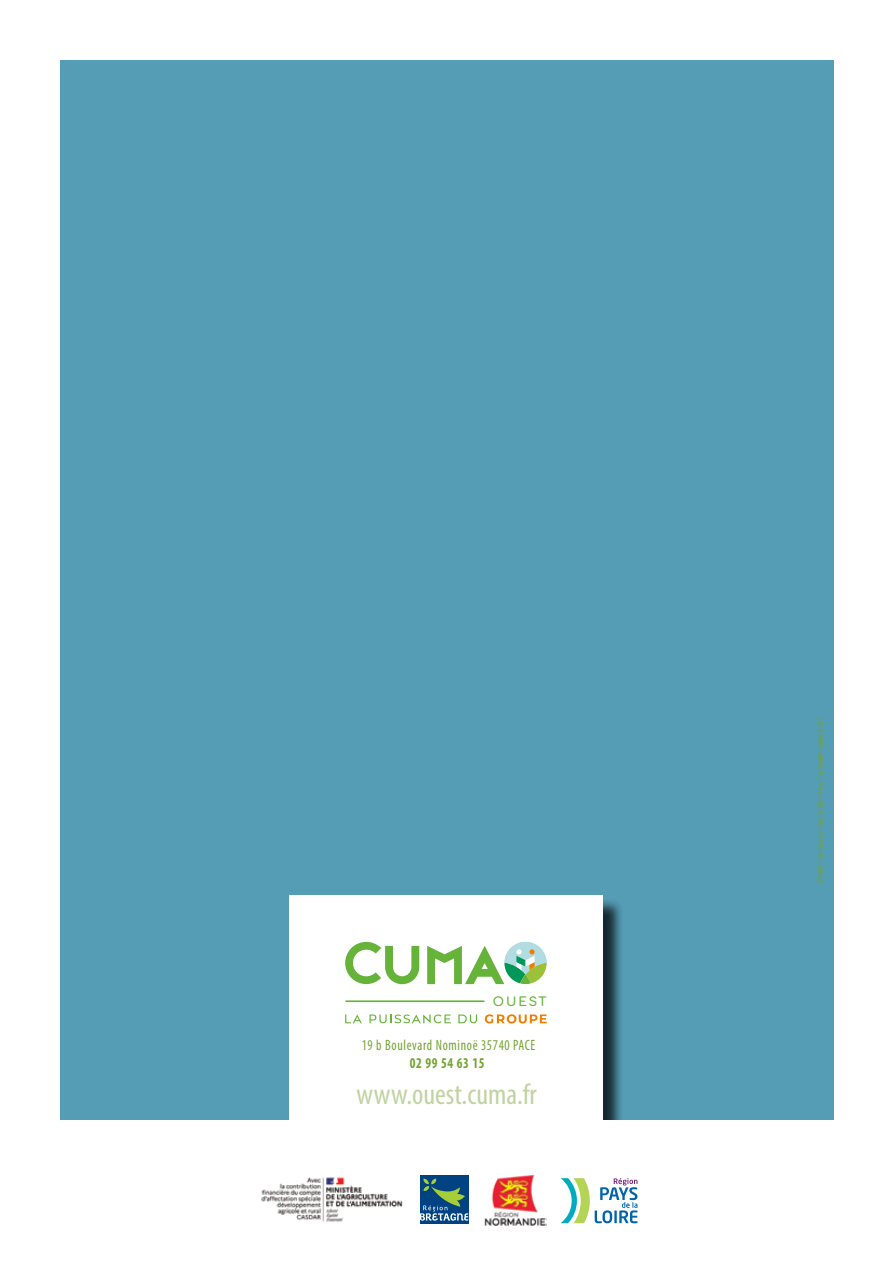
<style>
.page{position:relative;width:893px;height:1263px;background:#fff}
.page>*{position:absolute;margin:0;border:0;box-sizing:border-box;transform-origin:0 0}
.t1{font:condensed 29.4px "Myriad Pro";color:#c0d3a1}
.t2{font:condensed 15px "Myriad Pro";letter-spacing:.05em;color:#74a333;scale:.9 1}
.t3{font:700 condensed 15px "Myriad Pro";letter-spacing:.05em;color:#74a333;scale:.9 1}
.t4{font:700 12.3px "Comfortaa";letter-spacing:.15em;color:#65b338}
.t5{font:7.5px "Arial Narrow";letter-spacing:.01em;color:#74a333}
</style>
<div class="page">
<div style="left:60px;top:60px;width:773px;height:1059px;background:#559cb5"></div>
<div style="left:292px;top:897px;width:332px;height:263px;background:#000;opacity:.75"></div>
<div style="left:289px;top:895px;width:313px;height:244px;background:#fff"></div>
<svg style="left:345px;top:941px;width:74px;height:44px"></svg>
<svg style="left:427px;top:942px;width:120px;height:42px"></svg>
<hr style="left:346px;top:1000px;width:138px;height:2px;background:#65b338">
<svg style="left:485px;top:1014px;width:62px;height:9px"></svg>
<svg style="left:458px;top:1014px;width:19px;height:9px"></svg>
<svg style="left:369px;top:1014px;width:82px;height:9px"></svg>
<svg style="left:345px;top:1014px;width:17px;height:9px"></svg>
<div style="left:48px;top:1120px;width:798px;height:64px;background:#fff"></div>
<div style="left:420px;top:1175px;width:48px;height:48px;background:linear-gradient(to right,#004282,#004282)"></div>
<svg style="left:420px;top:1178px;width:48px;height:42px;background:#336a82"></svg>
<img style="left:484px;top:1174px;width:62px;height:52px">
<svg style="left:561px;top:1178px;width:76px;height:45px"></svg>
<img style="left:261px;top:1177px;width:142px;height:45px">
<h3 class="t4" style="left:493px;top:990px;width:55px">OUEST</h3>
<h2 class="t2" style="left:362px;top:1036px;width:194px">19 b Boulevard Nominoë 35740 PACE</h2>
<h2 class="t3" style="left:410px;top:1054px;width:85px">02 99 54 63 15</h2>
<h1 class="t1" style="left:357px;top:1077px;width:182px">www.ouest.cuma.fr</h1>
<p class="t5" style="left:815px;top:884px;width:168px;rotate:-90deg">Création service communication Frcuma Ouest - mars 2021</p>
</div>
